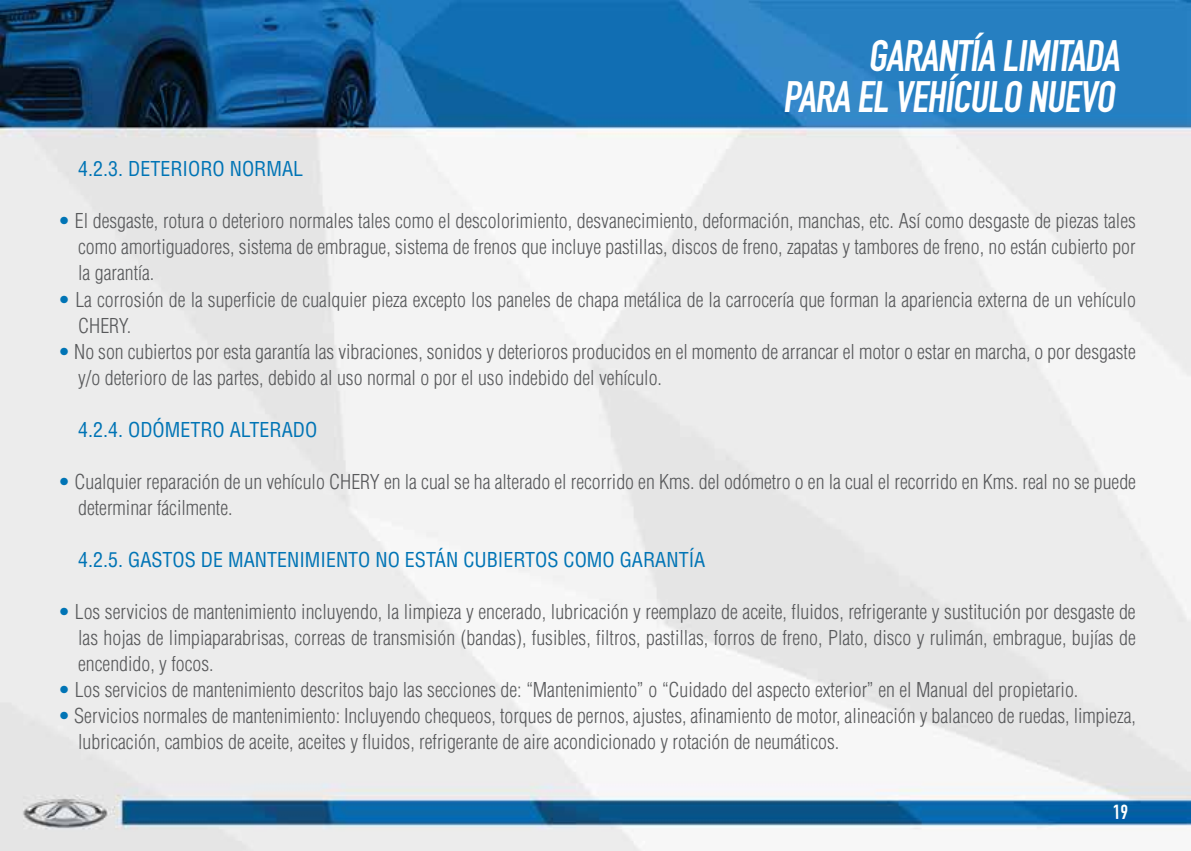
<style>
.page{position:relative;width:1191px;height:851px;background:#fff}
.page>*{position:absolute;margin:0;border:0;box-sizing:border-box;transform-origin:0 0}
.t1{font:700 43.4px/41.2px "DIN Condensed";color:#fff;text-align:right}
.t2{font:300 condensed 20px/26px "Helvetica";color:#58595b}
.t3{font:condensed 20px "Helvetica";color:#0074b5}
.s1{color:#0074b5}
</style>
<div class="page">
<img style="left:0;top:0;width:1190px;height:850px">
<svg style="left:1113px;top:804px;width:14px;height:14px"></svg>
<h1 class="t1" style="left:782px;top:35px;width:345px">GARANTÍA LIMITADA<br>PARA EL VEHÍCULO NUEVO</h1>
<p class="t3" style="left:78px;top:156px;width:227px">4.2.3. DETERIORO NORMAL</p>
<p class="t2" style="left:78px;top:208px;width:1059px;text-align:justify;text-indent:-20px"><span class="s1">•</span> El desgaste, rotura o deterioro normales tales como el descolorimiento, desvanecimiento, deformación, manchas, etc. Así como desgaste de piezas tales como amortiguadores, sistema de embrague, sistema de frenos que incluye pastillas, discos de freno, zapatas y tambores de freno, no están cubierto por la garantía.</p>
<p class="t2" style="left:78px;top:286px;width:1059px;text-indent:-20px"><span class="s1">•</span> La corrosión de la superficie de cualquier pieza excepto los paneles de chapa metálica de la carrocería que forman la apariencia externa de un vehículo<br>CHERY.</p>
<p class="t2" style="left:78px;top:338px;width:1059px;text-indent:-20px"><span class="s1">•</span> No son cubiertos por esta garantía las vibraciones, sonidos y deterioros producidos en el momento de arrancar el motor o estar en marcha, o por desgaste y/o deterioro de las partes, debido al uso normal o por el uso indebido del vehículo.</p>
<p class="t3" style="left:78px;top:416px;width:241px">4.2.4. ODÓMETRO ALTERADO</p>
<p class="t2" style="left:78px;top:468px;width:1059px;text-indent:-20px"><span class="s1">•</span> Cualquier reparación de un vehículo CHERY en la cual se ha alterado el recorrido en Kms. del odómetro o en la cual el recorrido en Kms. real no se puede determinar fácilmente.</p>
<p class="t3" style="left:78px;top:546px;width:628px">4.2.5. GASTOS DE MANTENIMIENTO NO ESTÁN CUBIERTOS COMO GARANTÍA</p>
<p class="t2" style="left:78px;top:598px;width:1059px;text-align:justify;text-indent:-20px"><span class="s1">•</span> Los servicios de mantenimiento incluyendo, la limpieza y encerado, lubricación y reemplazo de aceite, fluidos, refrigerante y sustitución por desgaste de las hojas de limpiaparabrisas, correas de transmisión (bandas), fusibles, filtros, pastillas, forros de freno, Plato, disco y rulimán, embrague, bujías de encendido, y focos.</p>
<p class="t2" style="left:58px;top:676px;width:1021px"><span class="s1">•</span> Los servicios de mantenimiento descritos bajo las secciones de: “Mantenimiento” o “Cuidado del aspecto exterior” en el Manual del propietario.</p>
<p class="t2" style="left:78px;top:702px;width:1059px;text-indent:-20px"><span class="s1">•</span> Servicios normales de mantenimiento: Incluyendo chequeos, torques de pernos, ajustes, afinamiento de motor, alineación y balanceo de ruedas, limpieza, lubricación, cambios de aceite, aceites y fluidos, refrigerante de aire acondicionado y rotación de neumáticos.</p>
</div>
